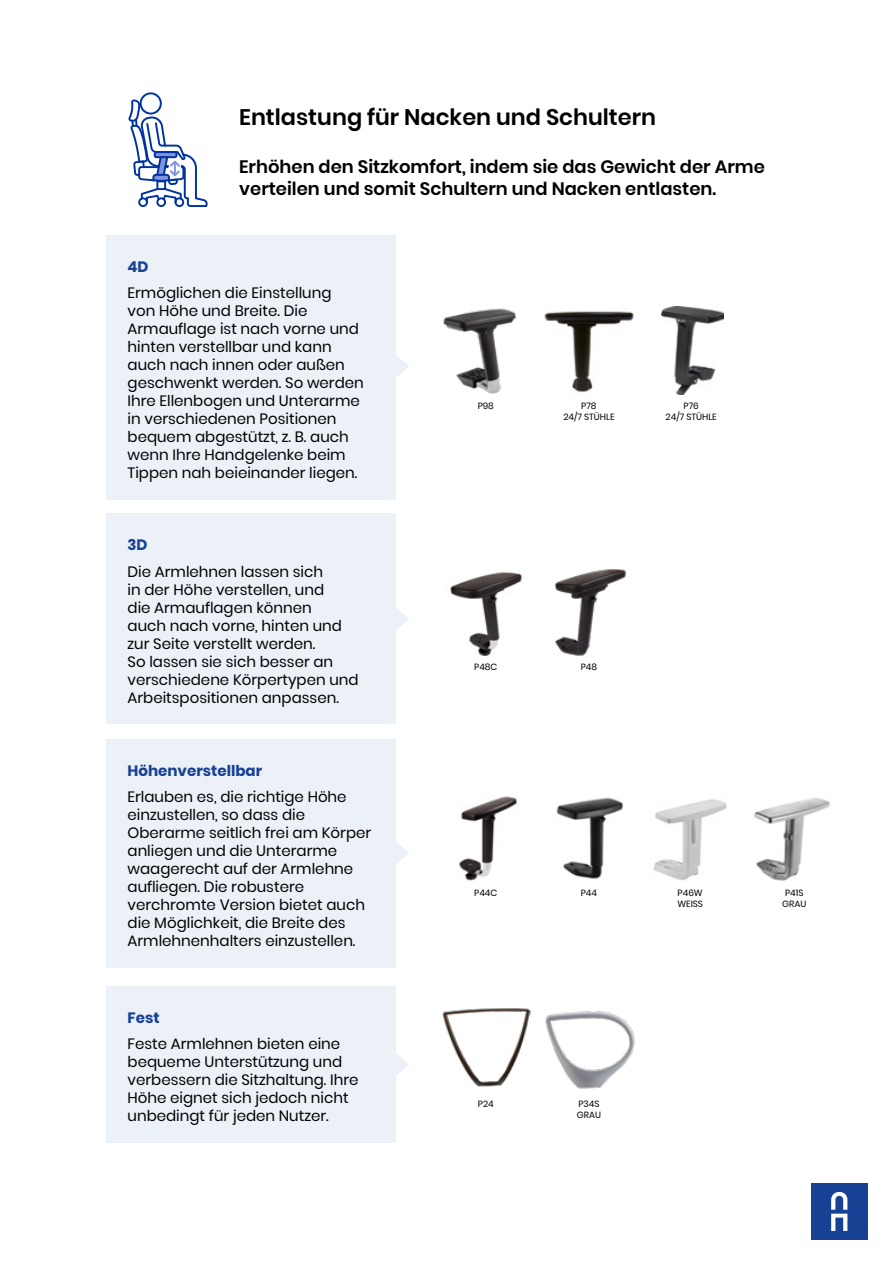
<style>
.page{position:relative;width:893px;height:1263px;background:#fff}
.page>*{position:absolute;margin:0;border:0;box-sizing:border-box;transform-origin:0 0}
.t1{font:600 22.5px "Poppins";color:#000}
.t2{font:600 18px/21.3px "Poppins";color:#000}
.t3{font:15px/18px "Poppins";color:#000}
.t4{font:700 15px "Poppins";color:#164194}
.t5{font:9px/10.5px "Poppins";color:#000;text-align:center}
</style>
<div class="page">
<div style="left:811px;top:1183px;width:56px;height:56px;background:#164194"></div>
<svg style="left:831px;top:1192px;width:16px;height:39px"></svg>
<svg style="left:128px;top:92px;width:80px;height:115px"></svg>
<div style="left:106px;top:235px;width:289px;height:265px;background:#ecf0f7"></div>
<svg style="left:395px;top:354px;width:14px;height:24px"></svg>
<div style="left:106px;top:513px;width:289px;height:211px;background:#ecf0f7"></div>
<svg style="left:395px;top:607px;width:14px;height:24px"></svg>
<div style="left:106px;top:739px;width:289px;height:228px;background:#ecf0f7"></div>
<svg style="left:395px;top:841px;width:14px;height:24px"></svg>
<div style="left:106px;top:986px;width:289px;height:156px;background:#ecf0f7"></div>
<svg style="left:395px;top:1052px;width:14px;height:24px"></svg>
<img style="left:554px;top:569px;width:72px;height:86px">
<img style="left:450px;top:571px;width:73px;height:84px">
<img style="left:545px;top:1011px;width:90px;height:78px">
<img style="left:442px;top:1008px;width:88px;height:79px">
<img style="left:544px;top:311px;width:90px;height:82px">
<img style="left:443px;top:308px;width:73px;height:86px">
<img style="left:661px;top:307px;width:63px;height:87px">
<img style="left:556px;top:797px;width:68px;height:82px">
<img style="left:459px;top:796px;width:58px;height:85px">
<img style="left:653px;top:799px;width:74px;height:82px">
<img style="left:754px;top:797px;width:76px;height:84px">
<h1 class="t1" style="left:239px;top:104px;width:418px">Entlastung für Nacken und Schultern</h1>
<p class="t2" style="left:239px;top:156px;width:527px">Erhöhen den Sitzkomfort, indem sie das Gewicht der Arme verteilen und somit Schultern und Nacken entlasten.</p>
<p class="t4" style="left:128px;top:258px;width:23px">4D</p>
<p class="t3" style="left:128px;top:284px;width:238px">Ermöglichen die Einstellung<br>von Höhe und Breite. Die<br>Armauflage ist nach vorne und hinten verstellbar und kann auch nach innen oder außen geschwenkt werden. So werden<br>Ihre Ellenbogen und Unterarme in verschiedenen Positionen bequem abgestützt, z. B. auch wenn Ihre Handgelenke beim<br>Tippen nah beieinander liegen.</p>
<p class="t4" style="left:128px;top:536px;width:22px">3D</p>
<p class="t3" style="left:128px;top:563px;width:233px">Die Armlehnen lassen sich<br>in der Höhe verstellen, und<br>die Armauflagen können<br>auch nach vorne, hinten und zur Seite verstellt werden.<br>So lassen sie sich besser an verschiedene Körpertypen und<br>Arbeitspositionen anpassen.</p>
<p class="t4" style="left:128px;top:762px;width:136px">Höhenverstellbar</p>
<p class="t3" style="left:128px;top:788px;width:245px">Erlauben es, die richtige Höhe einzustellen, so dass die<br>Oberarme seitlich frei am Körper anliegen und die Unterarme waagerecht auf der Armlehne aufliegen. Die robustere verchromte Version bietet auch die Möglichkeit, die Breite des<br>Armlehnenhalters einzustellen.</p>
<p class="t4" style="left:128px;top:1009px;width:34px">Fest</p>
<p class="t3" style="left:128px;top:1035px;width:232px">Feste Armlehnen bieten eine bequeme Unterstützung und verbessern die Sitzhaltung. Ihre<br>Höhe eignet sich jedoch nicht unbedingt für jeden Nutzer.</p>
<p class="t5" style="left:478px;top:401px;width:18px">P98</p>
<p class="t5" style="left:666px;top:401px;width:53px">P76<br>24/7 STÜHLE</p>
<p class="t5" style="left:563px;top:401px;width:53px">P78<br>24/7 STÜHLE</p>
<p class="t5" style="left:474px;top:662px;width:25px">P48C</p>
<p class="t5" style="left:581px;top:662px;width:18px">P48</p>
<p class="t5" style="left:474px;top:888px;width:25px">P44C</p>
<p class="t5" style="left:581px;top:888px;width:18px">P44</p>
<p class="t5" style="left:677px;top:888px;width:27px;text-align:left">P46W<br>WEISS</p>
<p class="t5" style="left:782px;top:888px;width:26px">P41S<br>GRAU</p>
<p class="t5" style="left:478px;top:1099px;width:17px">P24</p>
<p class="t5" style="left:577px;top:1099px;width:26px;text-align:left">P34S<br>GRAU</p>
</div>
